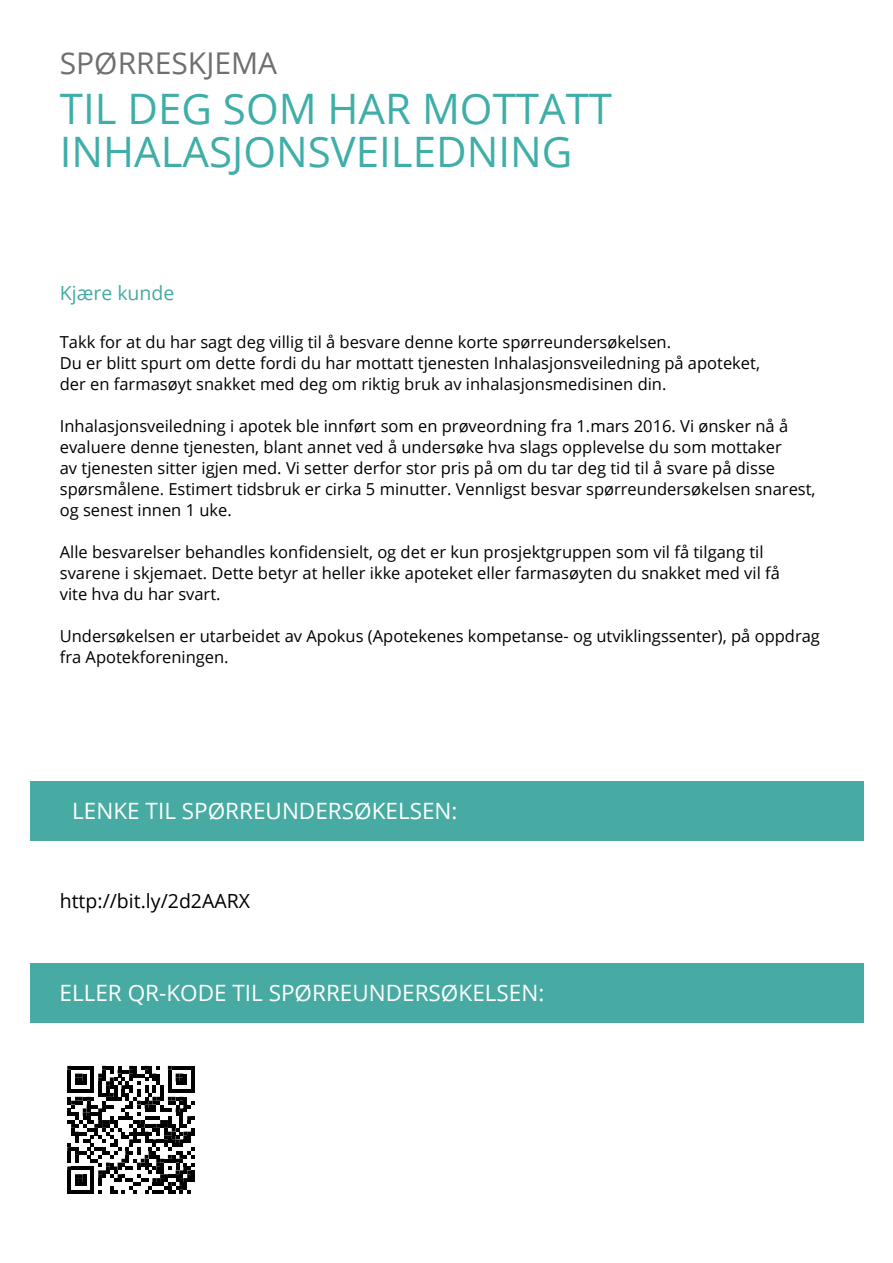
<style>
.page{position:relative;width:893px;height:1263px;background:#fff}
.page>*{position:absolute;margin:0;border:0;box-sizing:border-box;transform-origin:0 0}
.t1{font:42px/42px "Open Sans";color:#3faea8}
.t2{font:30px "Open Sans";color:#706f6f}
.t3{font:22.5px "Open Sans";color:#fff}
.t4{font:19.5px "Open Sans";color:#000}
.t5{font:19.5px "Open Sans";color:#45aaa3}
.t6{font:16.5px/21px "Open Sans";color:#000}
</style>
<div class="page">
<div style="left:30px;top:781px;width:833px;height:60px;background:#47aba3"></div>
<div style="left:30px;top:963px;width:833px;height:60px;background:#47aba3"></div>
<svg style="left:67px;top:1066px;width:128px;height:127px"></svg>
<h2 class="t2" style="left:60px;top:43px;width:219px">SPØRRESKJEMA</h2>
<h1 class="t1" style="left:60px;top:87px;width:554px">TIL DEG SOM HAR MOTTATT<br>INHALASJONSVEILEDNING</h1>
<p class="t5" style="left:60px;top:279px;width:116px">Kjære kunde</p>
<p class="t6" style="left:60px;top:331px;width:702px">Takk for at du har sagt deg villig til å besvare denne korte spørreundersøkelsen.<br>Du er blitt spurt om dette fordi du har mottatt tjenesten Inhalasjonsveiledning på apoteket, der en farmasøyt snakket med deg om riktig bruk av inhalasjonsmedisinen din.</p>
<p class="t6" style="left:60px;top:415px;width:757px">Inhalasjonsveiledning i apotek ble innført som en prøveordning fra 1.mars 2016. Vi ønsker nå å evaluere denne tjenesten, blant annet ved å undersøke hva slags opplevelse du som mottaker<br>av tjenesten sitter igjen med. Vi setter derfor stor pris på om du tar deg tid til å svare på disse spørsmålene. Estimert tidsbruk er cirka 5 minutter. Vennligst besvar spørreundersøkelsen snarest, og senest innen 1 uke.</p>
<p class="t6" style="left:60px;top:541px;width:722px">Alle besvarelser behandles konfidensielt, og det er kun prosjektgruppen som vil få tilgang til svarene i skjemaet. Dette betyr at heller ikke apoteket eller farmasøyten du snakket med vil få vite hva du har svart.</p>
<p class="t6" style="left:60px;top:625px;width:762px">Undersøkelsen er utarbeidet av Apokus (Apotekenes kompetanse- og utviklingssenter), på oppdrag fra Apotekforeningen.</p>
<h3 class="t3" style="left:72px;top:795px;width:387px">LENKE TIL SPØRREUNDERSØKELSEN:</h3>
<p class="t4" style="left:60px;top:888px;width:192px">http://bit.ly/2d2AARX</p>
<h3 class="t3" style="left:60px;top:977px;width:486px">ELLER QR-KODE TIL SPØRREUNDERSØKELSEN:</h3>
</div>
